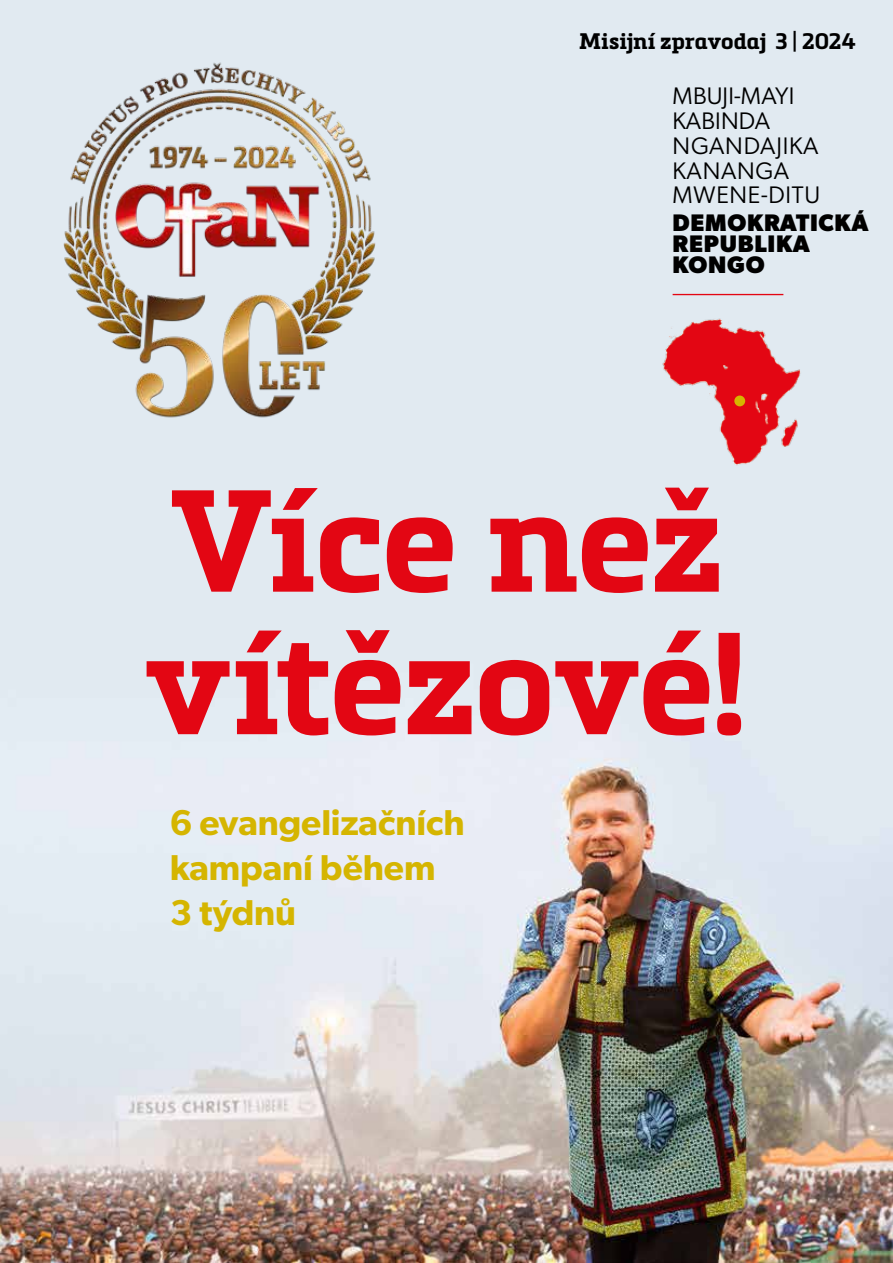
<style>
.page{position:relative;width:893px;height:1263px;background:#fff}
.page>*{position:absolute;margin:0;border:0;box-sizing:border-box;transform-origin:0 0}
.t1{font:700 142.5px/142.5px "Metronic Slab Pro";letter-spacing:-.015em;color:#e30613}
.t2{font:600 36px/45px "Gibson";color:#d5b500}
.t3{font:24px/24.8px "Gibson";letter-spacing:.02em;color:#000}
.t4{font:700 24px/21px "Gibson";letter-spacing:.03em;color:#000}
.t5{font:700 22.2px "Metronic Slab Pro";color:#000}
</style>
<div class="page">
<img style="left:1px;top:0;width:892px;height:1263px">
<img style="left:658px;top:309px;width:153px;height:181px">
<div style="left:734px;top:395px;width:11px;height:11px;background:#d5b500;border-radius:50%"></div>
<hr style="left:673px;top:294px;width:110px;height:1px;background:#e30613">
<img style="left:22px;top:44px;width:394px;height:394px">
<p class="t5" style="left:579px;top:27px;width:278px">Misijní zpravodaj 3 | 2024</p>
<p class="t3" style="left:673px;top:83px;width:149px">MBUJI-MAYI<br>KABINDA<br>NGANDAJIKA<br>KANANGA<br>MWENE-DITU</p>
<p class="t4" style="left:673px;top:211px;width:197px">DEMOKRATICKÁ<br>REPUBLIKA<br>KONGO</p>
<h1 class="t1" style="left:145px;top:468px;width:606px">Více než vítězové!</h1>
<h2 class="t2" style="left:170px;top:799px;width:296px">6 evangelizačních kampaní během<br>3 týdnů</h2>
</div>
